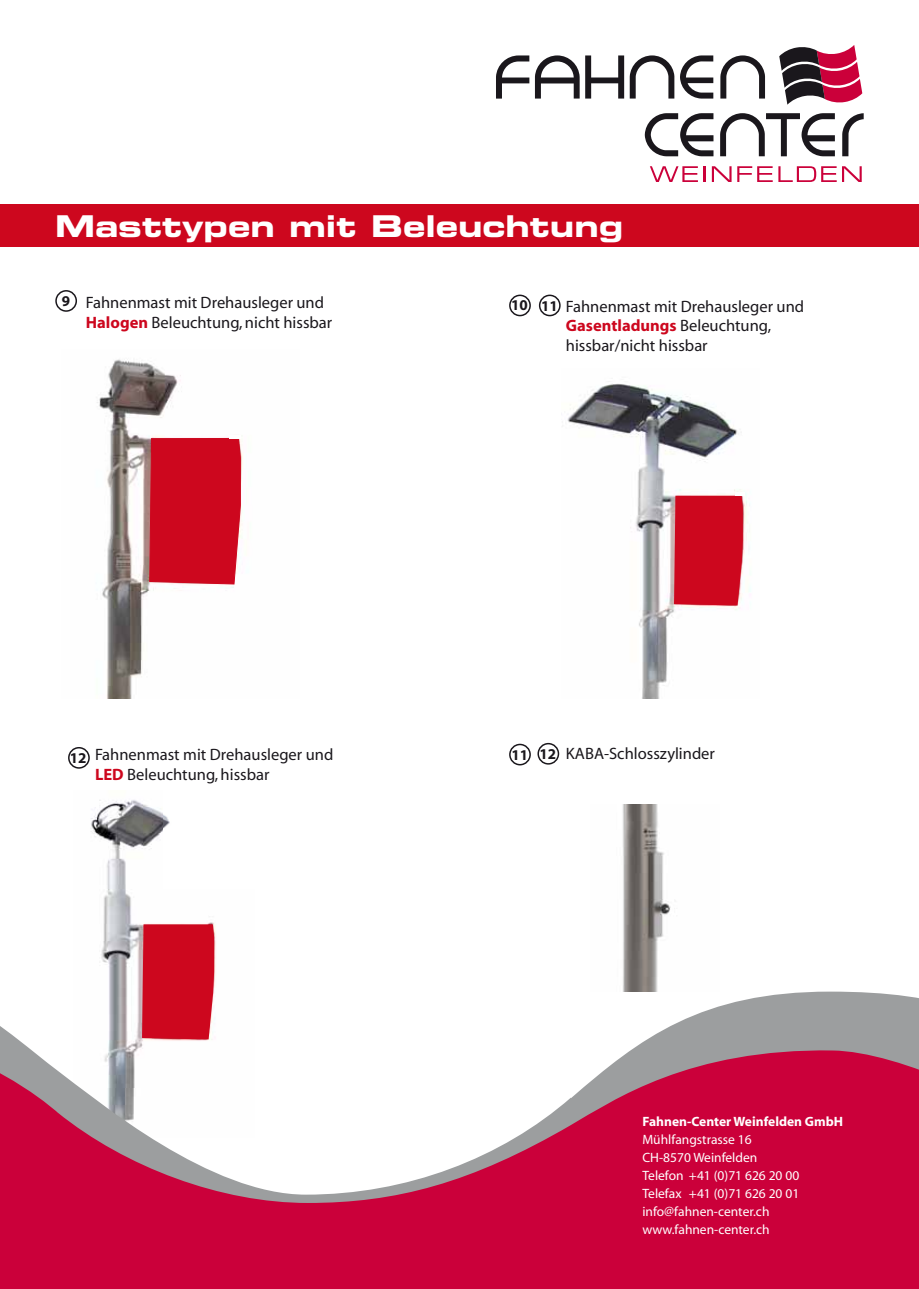
<style>
.page{position:relative;width:919px;height:1289px;background:#fff}
.page>*{position:absolute;margin:0;border:0;box-sizing:border-box;transform-origin:0 0}
.t1{font:30px "Eurostile Bold Extended Two";color:#fff}
.t2{font:16.5px/19.8px "Myriad";color:#1a171c}
.t3{font:700 15px "Myriad";color:#1a171c}
.t4{font:13.5px/18px "Myriad";color:#fff}
.t5{font:700 13.5px "Myriad";color:#fff}
.s1{font-weight:700;color:#cd071e}
</style>
<div class="page">
<div style="left:0;top:204px;width:918px;height:43px;background:#cd071e"></div>
<svg style="left:650px;top:166px;width:55px;height:16px"></svg>
<svg style="left:711px;top:166px;width:20px;height:16px"></svg>
<svg style="left:737px;top:166px;width:35px;height:16px"></svg>
<svg style="left:778px;top:166px;width:83px;height:16px"></svg>
<svg style="left:496px;top:45px;width:367px;height:111px"></svg>
<div style="left:55px;top:290px;width:22px;height:22px;border:2px solid #1a171c;border-radius:50%"></div>
<div style="left:68px;top:747px;width:22px;height:21px;border:2px solid #1a171c;border-radius:50%"></div>
<div style="left:509px;top:294px;width:22px;height:22px;border:2px solid #1a171c;border-radius:50%"></div>
<div style="left:539px;top:294px;width:21px;height:22px;border:2px solid #1a171c;border-radius:50%"></div>
<img style="left:622px;top:804px;width:49px;height:168px">
<img style="left:97px;top:359px;width:146px;height:339px">
<svg style="left:149px;top:435px;width:92px;height:149px;background:#ce1329"></svg>
<img style="left:91px;top:800px;width:125px;height:172px">
<svg style="left:142px;top:921px;width:72px;height:51px;background:#cf192e"></svg>
<svg style="left:0;top:972px;width:918px;height:316px;fill:#cb073a"></svg>
<div style="left:509px;top:743px;width:22px;height:22px;border:2px solid #1a171c;border-radius:50%"></div>
<div style="left:537px;top:743px;width:22px;height:21px;border:2px solid #1a171c;border-radius:50%"></div>
<img style="left:567px;top:384px;width:184px;height:314px">
<svg style="left:674px;top:492px;width:70px;height:113px;background:#cf182d"></svg>
<h1 class="t1" style="left:55px;top:205px;width:569px">Masttypen mit Beleuchtung</h1>
<p class="t3" style="left:62px;top:293px;width:10px">9</p>
<p class="t2" style="left:86px;top:293px;width:248px">Fahnenmast mit Drehausleger und<br><span class="s1">Halogen</span> Beleuchtung, nicht hissbar</p>
<p class="t3" style="left:511px;top:298px;width:48px">10 11</p>
<p class="t2" style="left:565px;top:297px;width:240px">Fahnenmast mit Drehausleger und<br><span class="s1">Gasentladungs</span> Beleuchtung, hissbar/nicht hissbar</p>
<p class="t3" style="left:70px;top:750px;width:18px">12</p>
<p class="t2" style="left:95px;top:745px;width:240px">Fahnenmast mit Drehausleger und<br><span class="s1">LED</span> Beleuchtung, hissbar</p>
<p class="t3" style="left:511px;top:746px;width:46px">11 12</p>
<p class="t2" style="left:565px;top:744px;width:151px">KABA-Schlosszylinder</p>
<p class="t5" style="left:642px;top:1114px;width:202px">Fahnen-Center Weinfelden GmbH</p>
<p class="t4" style="left:642px;top:1130px;width:158px">Mühlfangstrasse 16<br>CH-8570 Weinfelden<br>Telefon +41 (0)71 626 20 00<br>Telefax +41 (0)71 626 20 01 info@fahnen-center.ch www.fahnen-center.ch</p>
</div>
